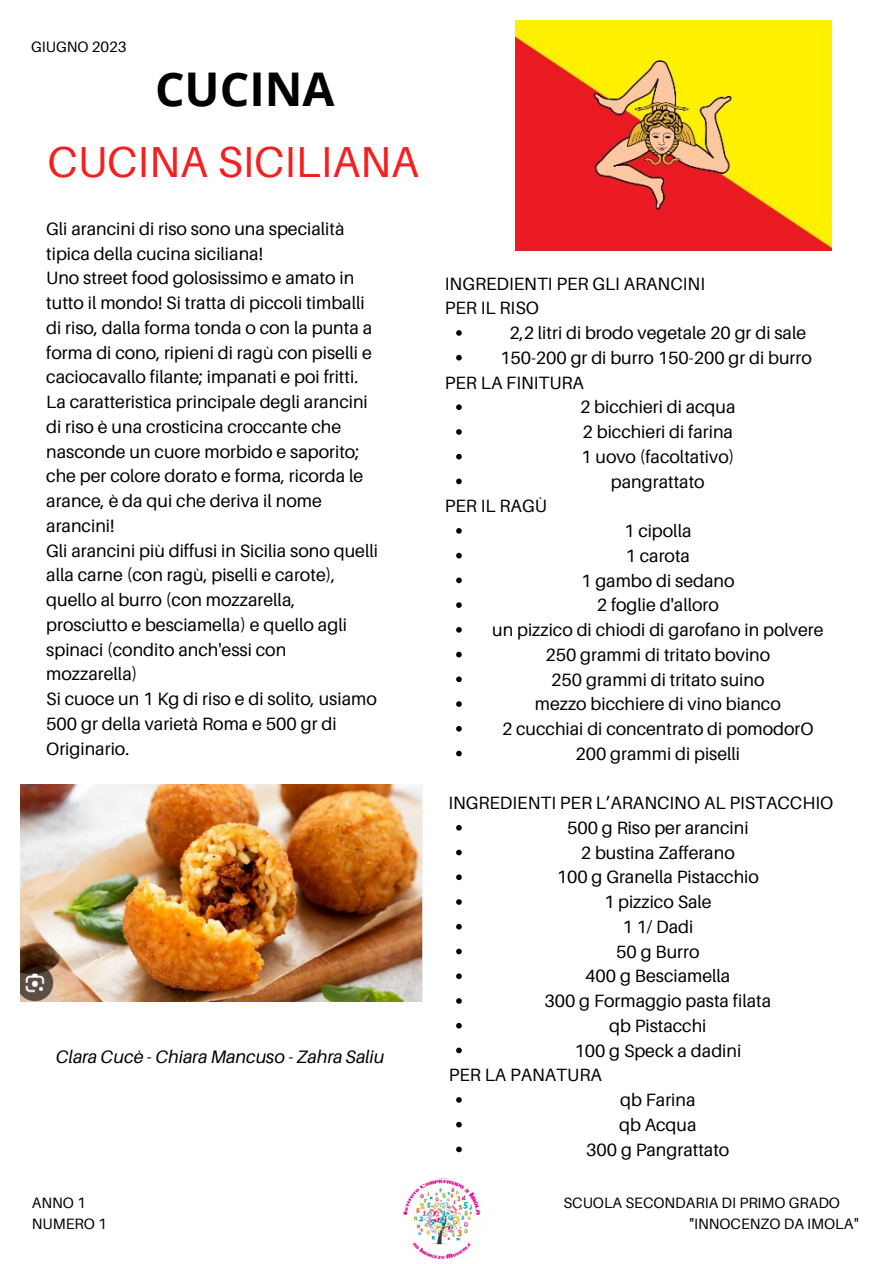
<style>
.page{position:relative;width:893px;height:1264px;background:#fff}
.page>*{position:absolute;margin:0;border:0;box-sizing:border-box;transform-origin:0 0}
.t1{font:700 46.5px "Open Sans";color:#000}
.t2{font:43.35px "Aileron";color:#f61f1f}
.t3{font:italic 18px "Aileron";color:#000}
.t4{font:17.85px/24.8px "Aileron";color:#000}
.t5{font:15px "Aileron";color:#000}
</style>
<div class="page">
<img style="left:402px;top:1178px;width:85px;height:84px;border-radius:50%">
<img style="left:515px;top:20px;width:316px;height:231px">
<img style="left:21px;top:784px;width:401px;height:217px">
<svg style="left:456px;top:330px;width:5px;height:6px"></svg>
<svg style="left:456px;top:355px;width:5px;height:5px"></svg>
<svg style="left:456px;top:404px;width:5px;height:6px"></svg>
<svg style="left:456px;top:429px;width:5px;height:6px"></svg>
<svg style="left:456px;top:454px;width:5px;height:5px"></svg>
<svg style="left:456px;top:478px;width:5px;height:6px"></svg>
<svg style="left:456px;top:528px;width:5px;height:5px"></svg>
<svg style="left:456px;top:553px;width:5px;height:5px"></svg>
<svg style="left:456px;top:577px;width:5px;height:6px"></svg>
<svg style="left:456px;top:602px;width:5px;height:6px"></svg>
<svg style="left:456px;top:627px;width:5px;height:5px"></svg>
<svg style="left:456px;top:651px;width:5px;height:6px"></svg>
<svg style="left:456px;top:676px;width:5px;height:6px"></svg>
<svg style="left:456px;top:701px;width:5px;height:6px"></svg>
<svg style="left:456px;top:726px;width:5px;height:5px"></svg>
<svg style="left:456px;top:750px;width:5px;height:6px"></svg>
<svg style="left:456px;top:825px;width:5px;height:5px"></svg>
<svg style="left:456px;top:849px;width:5px;height:6px"></svg>
<svg style="left:456px;top:874px;width:5px;height:6px"></svg>
<svg style="left:456px;top:899px;width:5px;height:5px"></svg>
<svg style="left:456px;top:924px;width:5px;height:5px"></svg>
<svg style="left:456px;top:948px;width:5px;height:6px"></svg>
<svg style="left:456px;top:973px;width:5px;height:6px"></svg>
<svg style="left:456px;top:998px;width:5px;height:5px"></svg>
<svg style="left:456px;top:1022px;width:5px;height:6px"></svg>
<svg style="left:456px;top:1047px;width:5px;height:6px"></svg>
<svg style="left:456px;top:1097px;width:5px;height:5px"></svg>
<svg style="left:456px;top:1121px;width:5px;height:6px"></svg>
<svg style="left:456px;top:1146px;width:5px;height:6px"></svg>
<p class="t5" style="left:31px;top:37px;width:97px">GIUGNO 2023</p>
<p class="t1" style="left:155px;top:56px;width:181px">CUCINA</p>
<p class="t2" style="left:47px;top:135px;width:373px">CUCINA SICILIANA</p>
<p class="t4" style="left:46px;top:216px;width:300px">Gli arancini di riso sono una specialità tipica della cucina siciliana!</p>
<p class="t4" style="left:46px;top:265px;width:327px">Uno street food golosissimo e amato in tutto il mondo! Si tratta di piccoli timballi di riso, dalla forma tonda o con la punta a forma di cono, ripieni di ragù con piselli e caciocavallo filante; impanati e poi fritti.<br>La caratteristica principale degli arancini di riso è una crosticina croccante che nasconde un cuore morbido e saporito; che per colore dorato e forma, ricorda le arance, è da qui che deriva il nome arancini!</p>
<p class="t4" style="left:46px;top:537px;width:333px">Gli arancini più diffusi in Sicilia sono quelli alla carne (con ragù, piselli e carote), quello al burro (con mozzarella, prosciutto e besciamella) e quello agli spinaci (condito anch'essi con mozzarella)</p>
<p class="t4" style="left:46px;top:686px;width:332px">Si cuoce un 1 Kg di riso e di solito, usiamo<br>500 gr della varietà Roma e 500 gr di<br>Originario.</p>
<p class="t3" style="left:56px;top:1045px;width:330px">Clara Cucè - Chiara Mancuso - Zahra Saliu</p>
<p class="t5" style="left:32px;top:1193px;width:56px">ANNO 1</p>
<p class="t5" style="left:32px;top:1214px;width:76px">NUMERO 1</p>
<p class="t4" style="left:445px;top:271px;width:261px">INGREDIENTI PER GLI ARANCINI</p>
<p class="t4" style="left:445px;top:295px;width:95px">PER IL RISO</p>
<p class="t4" style="left:509px;top:320px;width:298px">2,2 litri di brodo vegetale 20 gr di sale</p>
<p class="t4" style="left:500px;top:345px;width:313px">150-200 gr di burro 150-200 gr di burro</p>
<p class="t4" style="left:580px;top:394px;width:157px">2 bicchieri di acqua</p>
<p class="t4" style="left:582px;top:419px;width:152px">2 bicchieri di farina</p>
<p class="t4" style="left:581px;top:444px;width:154px">1 uovo (facoltativo)</p>
<p class="t4" style="left:611px;top:468px;width:95px">pangrattato</p>
<p class="t4" style="left:624px;top:518px;width:69px">1 cipolla</p>
<p class="t4" style="left:625px;top:543px;width:66px">1 carota</p>
<p class="t4" style="left:581px;top:567px;width:155px">1 gambo di sedano</p>
<p class="t4" style="left:596px;top:592px;width:123px">2 foglie d'alloro</p>
<p class="t4" style="left:492px;top:617px;width:333px">un pizzico di chiodi di garofano in polvere</p>
<p class="t4" style="left:545px;top:641px;width:226px">250 grammi di tritato bovino</p>
<p class="t4" style="left:551px;top:666px;width:215px">250 grammi di tritato suino</p>
<p class="t4" style="left:535px;top:691px;width:247px">mezzo bicchiere di vino bianco</p>
<p class="t4" style="left:502px;top:716px;width:313px">2 cucchiai di concentrato di pomodorO</p>
<p class="t4" style="left:575px;top:740px;width:166px">200 grammi di piselli</p>
<p class="t4" style="left:445px;top:369px;width:141px">PER LA FINITURA</p>
<p class="t4" style="left:445px;top:493px;width:103px">PER IL RAGÙ</p>
<p class="t4" style="left:448px;top:790px;width:386px">INGREDIENTI PER L’ARANCINO AL PISTACCHIO</p>
<p class="t4" style="left:567px;top:815px;width:183px">500 g Riso per arancini</p>
<p class="t4" style="left:581px;top:839px;width:155px">2 bustina Zafferano</p>
<p class="t4" style="left:556px;top:864px;width:204px">100 g Granella Pistacchio</p>
<p class="t4" style="left:604px;top:889px;width:109px">1 pizzico Sale</p>
<p class="t4" style="left:622px;top:913px;width:72px">1 1/ Dadi</p>
<p class="t4" style="left:616px;top:938px;width:85px">50 g Burro</p>
<p class="t4" style="left:585px;top:963px;width:146px">400 g Besciamella</p>
<p class="t4" style="left:544px;top:988px;width:228px">300 g Formaggio pasta filata</p>
<p class="t4" style="left:609px;top:1012px;width:99px">qb Pistacchi</p>
<p class="t4" style="left:574px;top:1037px;width:168px">100 g Speck a dadini</p>
<p class="t4" style="left:620px;top:1087px;width:77px">qb Farina</p>
<p class="t4" style="left:619px;top:1111px;width:79px">qb Acqua</p>
<p class="t4" style="left:586px;top:1136px;width:145px">300 g Pangrattato</p>
<p class="t4" style="left:448px;top:1062px;width:154px">PER LA PANATURA</p>
<p class="t5" style="left:563px;top:1193px;width:278px">SCUOLA SECONDARIA DI PRIMO GRADO</p>
<p class="t5" style="left:689px;top:1214px;width:171px">"INNOCENZO DA IMOLA"</p>
</div>
